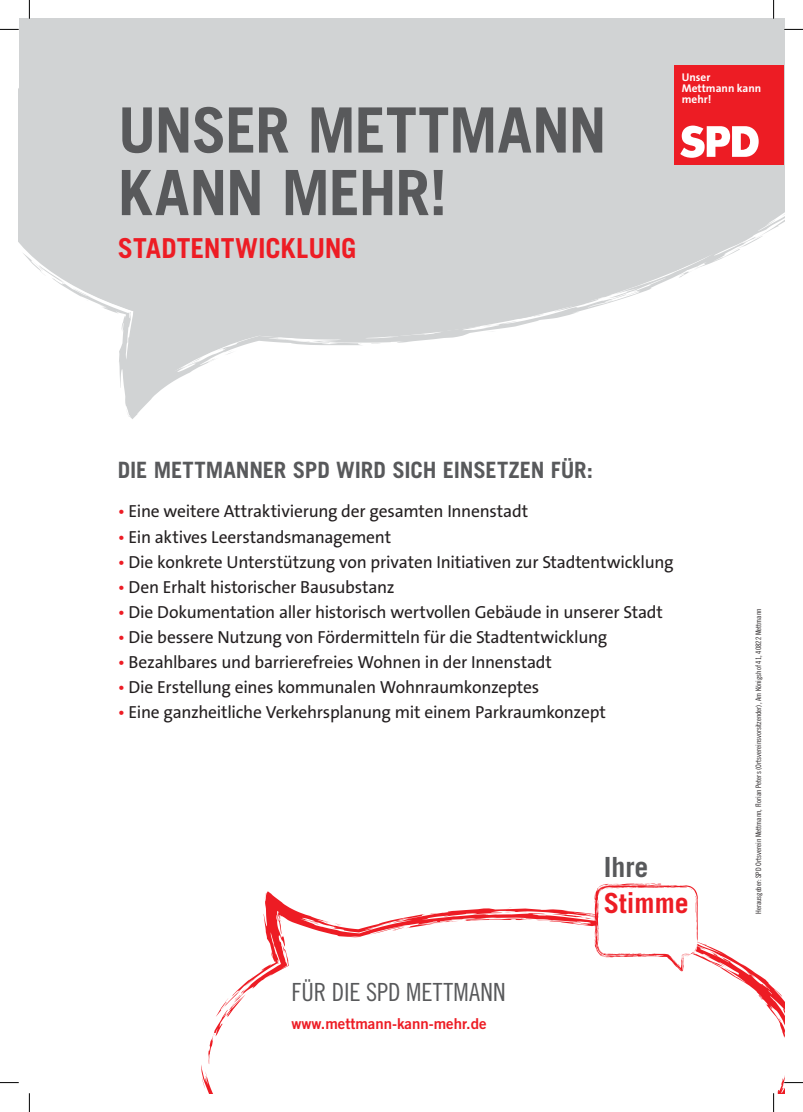
<style>
.page{position:relative;width:803px;height:1112px;background:#fff}
.page>*{position:absolute;margin:0;border:0;box-sizing:border-box;transform-origin:0 0}
.Überschrift{font:700 62.5px/62.5px "Trade Gothic LT Std";letter-spacing:-.02em;color:#58595b}
.t1{font:700 27.75px "Trade Gothic LT Std";color:#ed1c24}
.t2{font:700 27.75px "Trade Gothic LT Std";color:#58595b}
.Subline{font:700 27.5px "Trade Gothic LT Std";color:#ed1c24}
.Zusatztext_Kandidate{font:25px "Trade Gothic LT Std Cn 18";letter-spacing:.005em;color:#58595b}
.Überschrift_Fließtex{font:700 22.5px "Trade Gothic LT Std";letter-spacing:-.01em;color:#58595b}
.Bullettext_groß{font:17.5px "SPD The Sans";letter-spacing:-.015em;color:#231f20}
.Hinweistext{font:15px "Trade Gothic LT Std Bd 2";color:#ed1c24}
.Logoschriftzug{font:700 11.25px/11.2px "SPD The Sans";color:#fff}
.Herausgeber{font:7.5px "Trade Gothic LT Std Cn 18";color:#231f20}
.s1{color:#ed1c24}
</style>
<div class="page">
<svg style="left:201px;top:891px;width:583px;height:201px"></svg>
<svg style="left:208px;top:989px;width:38px;height:74px"></svg>
<svg style="left:452px;top:919px;width:12px;height:3px"></svg>
<svg style="left:334px;top:923px;width:9px;height:3px"></svg>
<svg style="left:369px;top:922px;width:37px;height:12px"></svg>
<svg style="left:423px;top:912px;width:19px;height:4px"></svg>
<svg style="left:494px;top:907px;width:20px;height:12px"></svg>
<svg style="left:728px;top:962px;width:9px;height:12px"></svg>
<svg style="left:759px;top:996px;width:4px;height:4px"></svg>
<svg style="left:709px;top:950px;width:8px;height:5px"></svg>
<svg style="left:771px;top:1008px;width:7px;height:9px"></svg>
<svg style="left:202px;top:1076px;width:4px;height:13px"></svg>
<svg style="left:19px;top:99px;width:765px;height:320px;fill:#d1d3d4"></svg>
<svg style="left:19px;top:224px;width:54px;height:60px"></svg>
<svg style="left:274px;top:329px;width:56px;height:4px"></svg>
<svg style="left:403px;top:326px;width:17px;height:1px"></svg>
<svg style="left:224px;top:350px;width:12px;height:5px"></svg>
<svg style="left:301px;top:341px;width:13px;height:1px"></svg>
<svg style="left:359px;top:342px;width:30px;height:2px"></svg>
<svg style="left:531px;top:314px;width:13px;height:2px"></svg>
<svg style="left:465px;top:318px;width:33px;height:14px"></svg>
<svg style="left:714px;top:235px;width:10px;height:5px"></svg>
<svg style="left:745px;top:219px;width:11px;height:6px"></svg>
<svg style="left:656px;top:245px;width:51px;height:35px"></svg>
<svg style="left:730px;top:235px;width:33px;height:17px"></svg>
<svg style="left:781px;top:208px;width:3px;height:8px"></svg>
<div style="left:19px;top:19px;width:765px;height:80px;background:#d1d3d4"></div>
<svg style="left:552px;top:883px;width:151px;height:88px"></svg>
<div style="left:674px;top:65px;width:110px;height:99px;background:#ed1c24"></div>
<svg style="left:680px;top:125px;width:79px;height:33px"></svg>
<svg style="left:0;top:29px;width:19px;height:1px"></svg>
<svg style="left:784px;top:29px;width:19px;height:1px"></svg>
<svg style="left:0;top:1082px;width:19px;height:1px"></svg>
<svg style="left:29px;top:0;width:1px;height:19px"></svg>
<svg style="left:29px;top:1093px;width:1px;height:18px"></svg>
<svg style="left:773px;top:0;width:1px;height:19px"></svg>
<svg style="left:743px;top:1081px;width:60px;height:30px"></svg>
<p class="Überschrift" style="left:118px;top:98px;width:490px">UNSER METTMANN<br>KANN MEHR!</p>
<p class="Subline" style="left:118px;top:232px;width:240px">STADTENTWICKLUNG</p>
<p class="Logoschriftzug" style="left:682px;top:71px;width:30px">Unser</p>
<p class="Logoschriftzug" style="left:682px;top:83px;width:81px">Mettmann kann mehr!</p>
<p class="Überschrift_Fließtex" style="left:118px;top:456px;width:476px">DIE METTMANNER SPD WIRD SICH EINSETZEN FÜR:</p>
<p class="Bullettext_groß" style="left:118px;top:500px;width:412px"><span class="s1">•</span> Eine weitere Attraktivierung der gesamten Innenstadt</p>
<p class="Bullettext_groß" style="left:118px;top:525px;width:275px"><span class="s1">•</span> Ein aktives Leerstandsmanagement</p>
<p class="Bullettext_groß" style="left:118px;top:550px;width:557px"><span class="s1">•</span> Die konkrete Unterstützung von privaten Initiativen zur Stadtentwicklung</p>
<p class="Bullettext_groß" style="left:118px;top:575px;width:278px"><span class="s1">•</span> Den Erhalt historischer Bausubstanz</p>
<p class="Bullettext_groß" style="left:118px;top:600px;width:547px"><span class="s1">•</span> Die Dokumentation aller historisch wertvollen Gebäude in unserer Stadt</p>
<p class="Bullettext_groß" style="left:118px;top:625px;width:491px"><span class="s1">•</span> Die bessere Nutzung von Fördermitteln für die Stadtentwicklung</p>
<p class="Bullettext_groß" style="left:118px;top:650px;width:436px"><span class="s1">•</span> Bezahlbares und barrierefreies Wohnen in der Innenstadt</p>
<p class="Bullettext_groß" style="left:118px;top:675px;width:423px"><span class="s1">•</span> Die Erstellung eines kommunalen Wohnraumkonzeptes</p>
<p class="Bullettext_groß" style="left:118px;top:700px;width:489px"><span class="s1">•</span> Eine ganzheitliche Verkehrsplanung mit einem Parkraumkonzept</p>
<p class="Zusatztext_Kandidate" style="left:292px;top:977px;width:215px">FÜR DIE SPD METTMANN</p>
<p class="Hinweistext" style="left:292px;top:1014px;width:197px">www.mettmann-kann-mehr.de</p>
<p class="t2" style="left:604px;top:849px;width:46px">Ihre</p>
<p class="t1" style="left:604px;top:885px;width:86px">Stimme</p>
<p class="Herausgeber" style="left:754px;top:913px;width:307px;rotate:-90deg">Herausgeber: SPD Ortsverein Mettmann, Florian Peters (Ortsvereinsvorsitzender), Am Königshof 41, 40822 Mettmann</p>
</div>
